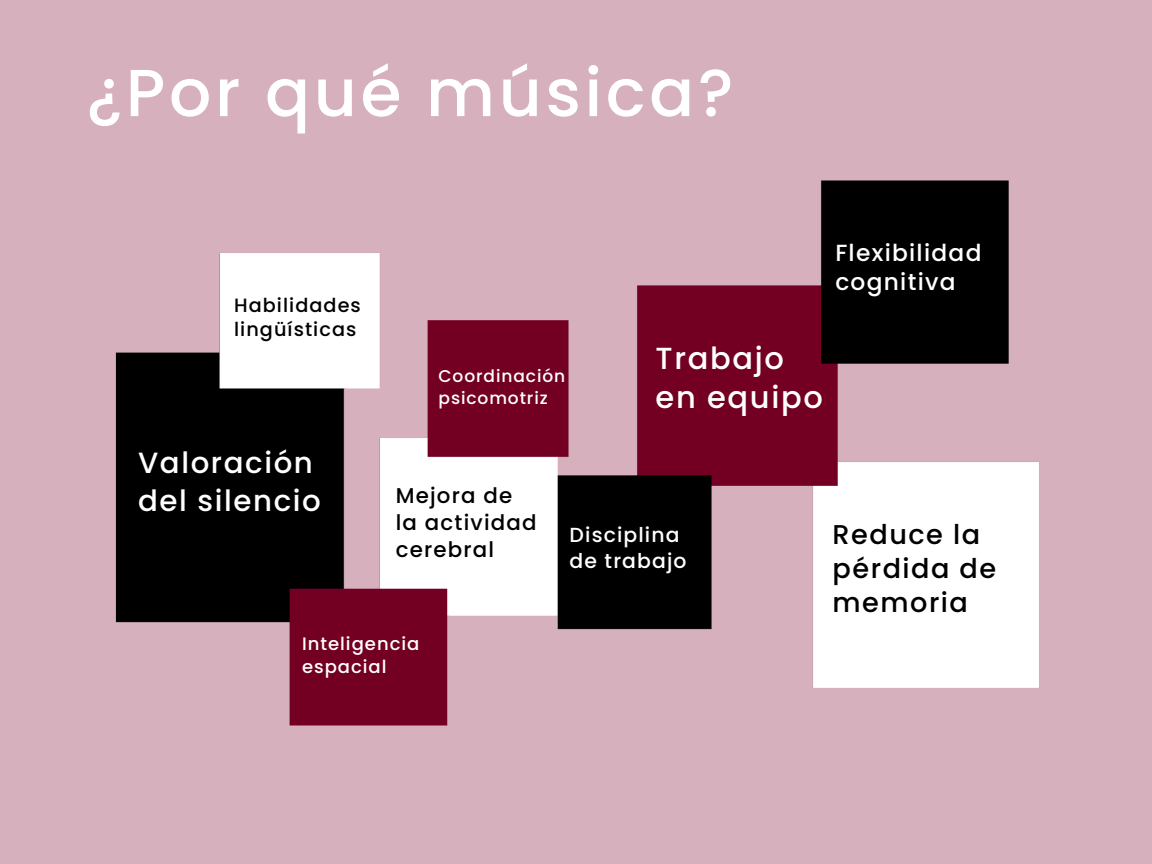
<style>
.page{position:relative;width:1152px;height:864px;background:#d6b0bd}
.page>*{position:absolute;margin:0;border:0;box-sizing:border-box;transform-origin:0 0}
.t1{font:500 66.45px "Poppins";letter-spacing:.055em;color:#fff}
.t2{font:500 30.45px/38.2px "Poppins";letter-spacing:.055em;color:#fff}
.t3{font:500 29.25px/37.2px "Poppins";letter-spacing:.055em;color:#fff}
.t4{font:500 27.15px/33.8px "Poppins";letter-spacing:.055em;color:#000}
.t5{font:500 23.4px/29.2px "Poppins";letter-spacing:.055em;color:#fff}
.t6{font:500 21.3px/27px "Poppins";letter-spacing:.055em;color:#000}
.t7{font:500 20.4px/25.8px "Poppins";letter-spacing:.055em;color:#fff}
.t8{font:500 19.2px/23.7px "Poppins";letter-spacing:.055em;color:#000}
.t9{font:500 18px/22.5px "Poppins";letter-spacing:.055em;color:#fff}
.t10{font:500 17.1px/21.3px "Poppins";letter-spacing:.055em;color:#fff}
</style>
<div class="page">
<img style="left:115px;top:180px;width:924px;height:546px">
<p class="t1" style="left:86px;top:46px;width:649px">¿Por qué música?</p>
<p class="t8" style="left:234px;top:293px;width:128px">Habilidades lingüísticas</p>
<h3 class="t10" style="left:439px;top:366px;width:128px">Coordinación psicomotriz</h3>
<h4 class="t5" style="left:835px;top:238px;width:148px">Flexibilidad cognitiva</h4>
<h4 class="t2" style="left:656px;top:340px;width:169px">Trabajo en equipo</h4>
<h5 class="t3" style="left:138px;top:445px;width:184px">Valoración del silencio</h5>
<p class="t6" style="left:396px;top:483px;width:142px">Mejora de la actividad cerebral</p>
<h2 class="t9" style="left:302px;top:633px;width:119px">Inteligencia espacial</h2>
<h5 class="t7" style="left:570px;top:522px;width:118px">Disciplina de trabajo</h5>
<h2 class="t4" style="left:833px;top:518px;width:165px">Reduce la pérdida de memoria</h2>
</div>
